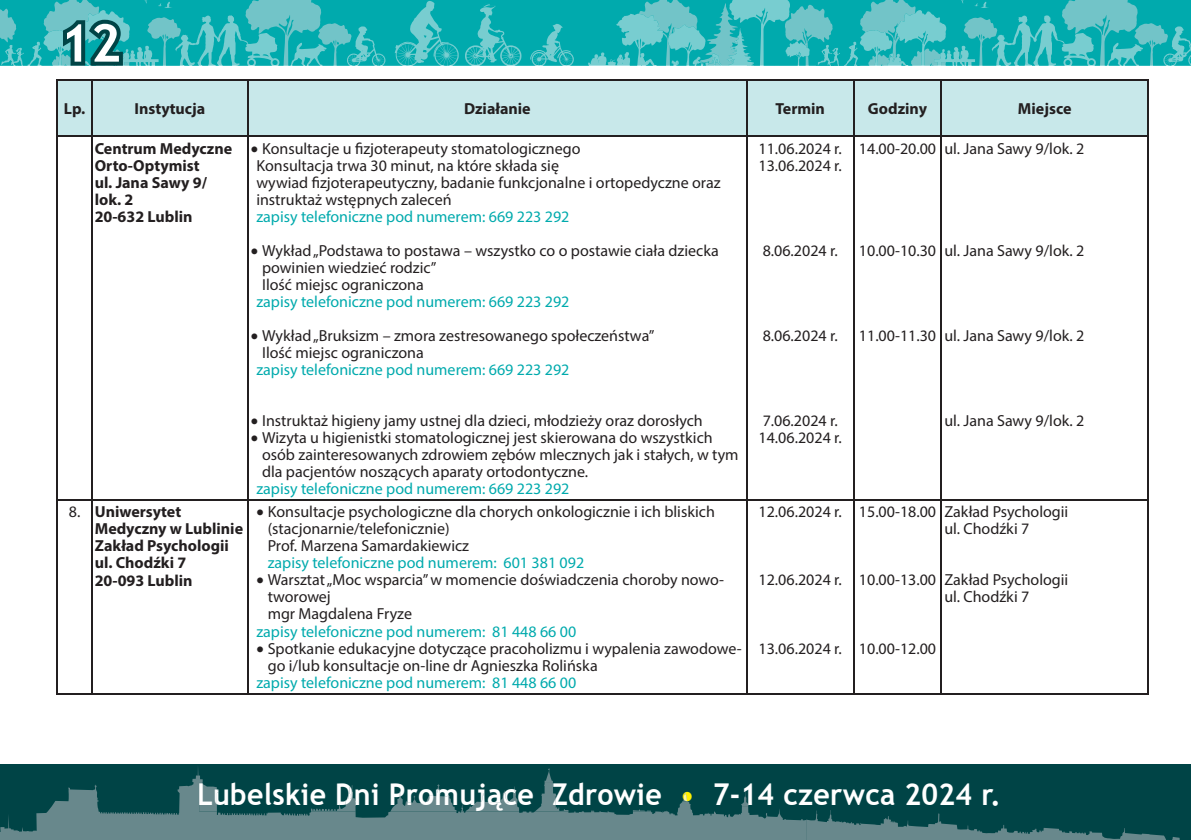
<style>
.page{position:relative;width:1191px;height:840px;background:#fff}
.page>*{position:absolute;margin:0;border:0;box-sizing:border-box;transform-origin:0 0}
.t1{font:700 52px "Trebuchet MS";color:#fff}
.t2{font:700 30px "Trebuchet MS";letter-spacing:.01em;color:#fff;scale:.95 1}
.t3{font:16px/17px "Myriad Pro";color:#231f20}
.t4{font:16px "Myriad Pro";color:#00aaad}
.t5{font:700 16px/17px "Myriad Pro";color:#231f20}
.s1{font-weight:400}
.s2{color:#fff101}
</style>
<div class="page">
<div style="left:0;top:764px;width:1191px;height:75px;background:#004446"></div>
<svg style="left:0;top:768px;width:806px;height:71px"></svg>
<svg style="left:199px;top:782px;width:369px;height:29px"></svg>
<svg style="left:683px;top:791px;width:5px;height:10px"></svg>
<svg style="left:741px;top:791px;width:8px;height:14px"></svg>
<svg style="left:806px;top:810px;width:373px;height:29px"></svg>
<svg style="left:0;top:0;width:1191px;height:66px;background:#2cb3b6"></svg>
<div style="left:58px;top:80px;width:1089px;height:56px;background:#c8e8ea"></div>
<hr style="left:57px;top:79px;width:35px;height:1px;background:#231f20">
<hr style="left:92px;top:79px;width:156px;height:1px;background:#231f20">
<hr style="left:248px;top:79px;width:499px;height:1px;background:#231f20">
<hr style="left:747px;top:79px;width:106px;height:1px;background:#231f20">
<hr style="left:853px;top:79px;width:88px;height:1px;background:#231f20">
<hr style="left:941px;top:79px;width:207px;height:1px;background:#231f20">
<hr style="left:1147px;top:80px;width:1px;height:56px;background:#231f20">
<hr style="left:1147px;top:137px;width:1px;height:362px;background:#231f20">
<hr style="left:1147px;top:500px;width:1px;height:192px;background:#231f20">
<hr style="left:57px;top:136px;width:35px;height:1px;background:#231f20">
<hr style="left:92px;top:136px;width:156px;height:1px;background:#231f20">
<hr style="left:248px;top:136px;width:499px;height:1px;background:#231f20">
<hr style="left:747px;top:136px;width:106px;height:1px;background:#231f20">
<hr style="left:853px;top:136px;width:88px;height:1px;background:#231f20">
<hr style="left:941px;top:136px;width:207px;height:1px;background:#231f20">
<hr style="left:57px;top:499px;width:35px;height:1px;background:#231f20">
<hr style="left:92px;top:499px;width:156px;height:1px;background:#231f20">
<hr style="left:248px;top:499px;width:499px;height:1px;background:#231f20">
<hr style="left:747px;top:499px;width:106px;height:1px;background:#231f20">
<hr style="left:853px;top:499px;width:88px;height:1px;background:#231f20">
<hr style="left:941px;top:499px;width:207px;height:1px;background:#231f20">
<hr style="left:57px;top:692px;width:35px;height:1px;background:#231f20">
<hr style="left:92px;top:692px;width:156px;height:1px;background:#231f20">
<hr style="left:248px;top:692px;width:499px;height:1px;background:#231f20">
<hr style="left:747px;top:692px;width:106px;height:1px;background:#231f20">
<hr style="left:853px;top:692px;width:88px;height:1px;background:#231f20">
<hr style="left:941px;top:692px;width:207px;height:1px;background:#231f20">
<hr style="left:57px;top:80px;width:1px;height:56px;background:#231f20">
<hr style="left:91px;top:80px;width:1px;height:56px;background:#231f20">
<hr style="left:247px;top:80px;width:1px;height:56px;background:#231f20">
<hr style="left:746px;top:80px;width:1px;height:56px;background:#231f20">
<hr style="left:853px;top:80px;width:1px;height:56px;background:#231f20">
<hr style="left:941px;top:80px;width:1px;height:56px;background:#231f20">
<hr style="left:57px;top:137px;width:1px;height:362px;background:#231f20">
<hr style="left:91px;top:137px;width:1px;height:362px;background:#231f20">
<hr style="left:247px;top:137px;width:1px;height:362px;background:#231f20">
<hr style="left:746px;top:137px;width:1px;height:362px;background:#231f20">
<hr style="left:853px;top:137px;width:1px;height:362px;background:#231f20">
<hr style="left:941px;top:137px;width:1px;height:362px;background:#231f20">
<hr style="left:57px;top:500px;width:1px;height:192px;background:#231f20">
<hr style="left:91px;top:500px;width:1px;height:192px;background:#231f20">
<hr style="left:247px;top:500px;width:1px;height:192px;background:#231f20">
<hr style="left:746px;top:500px;width:1px;height:192px;background:#231f20">
<hr style="left:853px;top:500px;width:1px;height:192px;background:#231f20">
<hr style="left:941px;top:500px;width:1px;height:192px;background:#231f20">
<img style="left:831px;top:42px;width:23px;height:24px">
<h1 class="t1" style="left:60px;top:11px;width:62px">12</h1>
<p class="t5" style="left:64px;top:100px;width:23px">Lp.</p>
<p class="t5" style="left:134px;top:100px;width:72px">Instytucja</p>
<p class="t5" style="left:464px;top:100px;width:68px">Działanie</p>
<p class="t5" style="left:775px;top:100px;width:51px">Termin</p>
<p class="t5" style="left:868px;top:100px;width:61px">Godziny</p>
<p class="t5" style="left:1018px;top:100px;width:55px">Miejsce</p>
<p class="t5" style="left:95px;top:139px;width:139px">Centrum Medyczne<br>Orto-Optymist<br>ul. Jana Sawy 9/ lok. 2<br>20-632 Lublin</p>
<p class="t3" style="left:256px;top:140px;width:466px;text-indent:-6px">• Konsultacje u zjoterapeuty stomatologicznego<br>Konsultacja trwa 30 minut, na które składa się<br>wywiad zjoterapeutyczny, badanie funkcjonalne i ortopedyczne oraz instruktaż wstępnych zaleceń</p>
<p class="t3" style="left:944px;top:139px;width:142px">ul. Jana Sawy 9/lok. 2</p>
<p class="t3" style="left:859px;top:139px;width:79px">14.00-20.00</p>
<p class="t3" style="left:758px;top:139px;width:85px">11.06.2024 r.<br>13.06.2024 r.</p>
<p class="t4" style="left:256px;top:206px;width:315px">zapisy telefoniczne pod numerem: 669 223 292</p>
<p class="t3" style="left:262px;top:242px;width:458px;text-indent:-11px">• Wykład „Podstawa to postawa – wszystko co o postawie ciała dziecka powinien wiedzieć rodzic”<br>Ilość miejsc ograniczona</p>
<p class="t4" style="left:256px;top:291px;width:315px">zapisy telefoniczne pod numerem: 669 223 292</p>
<p class="t3" style="left:262px;top:327px;width:394px;text-indent:-11px">• Wykład „Bruksizm – zmora zestresowanego społeczeństwa”<br>Ilość miejsc ograniczona</p>
<p class="t4" style="left:256px;top:359px;width:315px">zapisy telefoniczne pod numerem: 669 223 292</p>
<p class="t3" style="left:251px;top:412px;width:453px">• Instruktaż higieny jamy ustnej dla dzieci, młodzieży oraz dorosłych</p>
<p class="t3" style="left:262px;top:429px;width:478px;text-indent:-11px">• Wizyta u higienistki stomatologicznej jest skierowana do wszystkich osób zainteresowanych zdrowiem zębów mlecznych jak i stałych, w tym dla pacjentów noszących aparaty ortodontyczne.</p>
<p class="t4" style="left:256px;top:478px;width:315px">zapisy telefoniczne pod numerem: 669 223 292</p>
<p class="t3" style="left:944px;top:241px;width:142px">ul. Jana Sawy 9/lok. 2</p>
<p class="t3" style="left:859px;top:241px;width:79px">10.00-10.30</p>
<p class="t3" style="left:762px;top:241px;width:77px">8.06.2024 r.</p>
<p class="t3" style="left:944px;top:326px;width:142px">ul. Jana Sawy 9/lok. 2</p>
<p class="t3" style="left:859px;top:326px;width:79px">11.00-11.30</p>
<p class="t3" style="left:762px;top:326px;width:77px">8.06.2024 r.</p>
<p class="t3" style="left:944px;top:411px;width:142px">ul. Jana Sawy 9/lok. 2</p>
<p class="t3" style="left:758px;top:411px;width:85px">7.06.2024 r.<br>14.06.2024 r.</p>
<p class="t5" style="left:95px;top:502px;width:150px;text-indent:-26px"><span class="s1">8.</span> Uniwersytet<br>Medyczny w Lublinie<br>Zakład Psychologii ul. Chodźki 7<br>20-093 Lublin</p>
<p class="t3" style="left:268px;top:503px;width:449px;text-indent:-11px">• Konsultacje psychologiczne dla chorych onkologicznie i ich bliskich (stacjonarnie/telefonicznie)<br>Prof. Marzena Samardakiewicz</p>
<p class="t4" style="left:268px;top:553px;width:318px">zapisy telefoniczne pod numerem: 601 381 092</p>
<p class="t3" style="left:268px;top:571px;width:458px;text-indent:-11px">• Warsztat „Moc wsparcia” w momencie doświadczenia choroby nowo&shy;tworowej<br>mgr Magdalena Fryze</p>
<p class="t4" style="left:256px;top:621px;width:321px">zapisy telefoniczne pod numerem: 81 448 66 00</p>
<p class="t3" style="left:268px;top:639px;width:475px;text-indent:-11px">• Spotkanie edukacyjne dotyczące pracoholizmu i wypalenia zawodowe&shy;go i/lub konsultacje on-line dr Agnieszka Rolińska</p>
<p class="t4" style="left:256px;top:672px;width:321px">zapisy telefoniczne pod numerem: 81 448 66 00</p>
<p class="t3" style="left:758px;top:503px;width:85px">12.06.2024 r.</p>
<p class="t3" style="left:758px;top:571px;width:85px">12.06.2024 r.</p>
<p class="t3" style="left:758px;top:639px;width:85px">13.06.2024 r.</p>
<p class="t3" style="left:859px;top:503px;width:79px">15.00-18.00</p>
<p class="t3" style="left:859px;top:571px;width:79px">10.00-13.00</p>
<p class="t3" style="left:944px;top:503px;width:125px">Zakład Psychologii ul. Chodźki 7</p>
<p class="t3" style="left:944px;top:571px;width:125px">Zakład Psychologii ul. Chodźki 7</p>
<p class="t3" style="left:859px;top:639px;width:79px">10.00-12.00</p>
<h2 class="t2" style="left:197px;top:775px;width:847px">Lubelskie Dni Promujące Zdrowie <span class="s2">•</span> 7-14 czerwca 2024 r.</h2>
</div>
